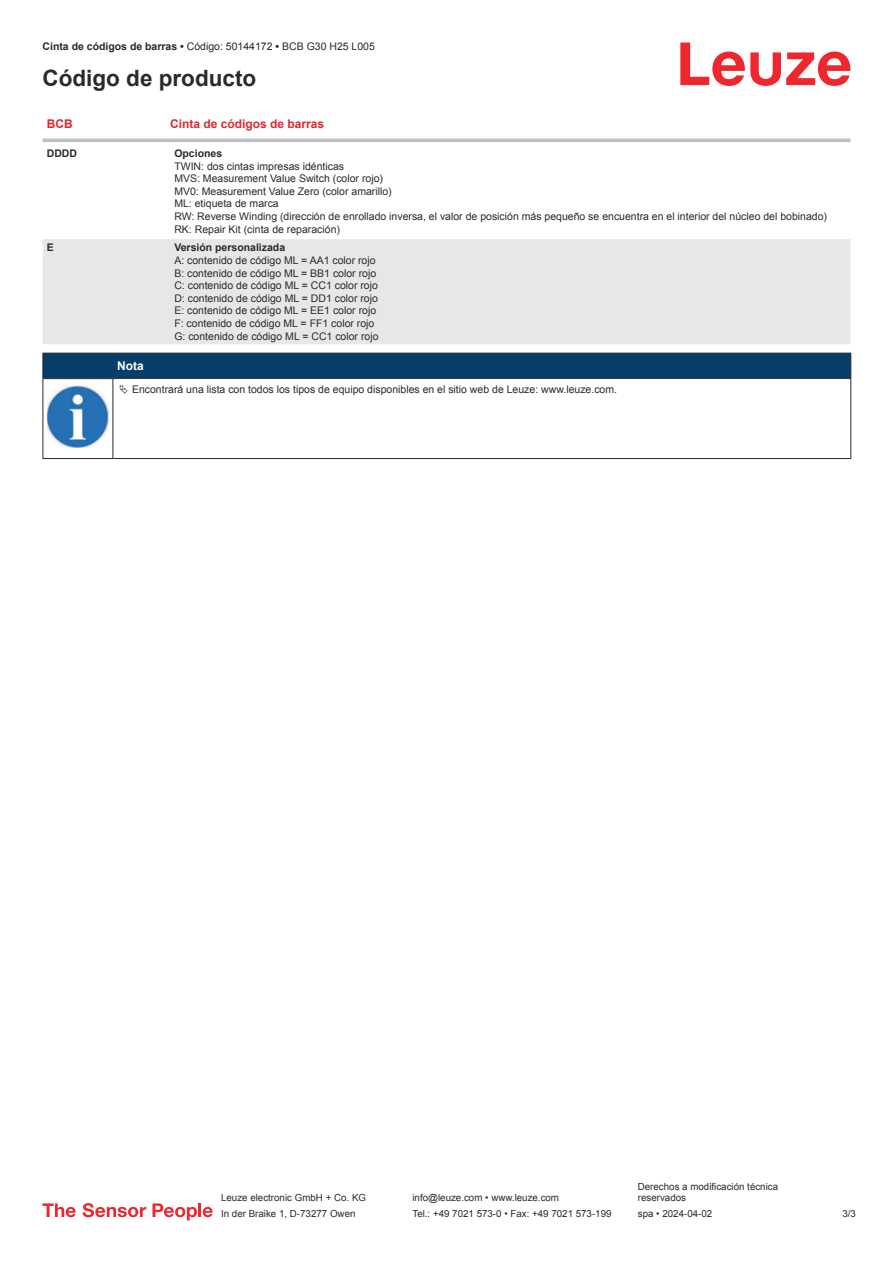
<style>
.page{position:relative;width:893px;height:1263px;background:#fff}
.page>*{position:absolute;margin:0;border:0;box-sizing:border-box;transform-origin:0 0}
.t1{font:700 22.5px "Arial";color:#2b292a}
.t2{font:700 12px "Arial";color:#db2a30}
.t3{font:700 12px "Arial";color:#fff}
.t4{font:10.5px/12.6px "Arial";color:#2b292a}
.t5{font:700 10.5px "Arial";color:#2b292a}
.t6{font:9.75px/11.7px "Arial";color:#2b292a}
.s1{font-weight:700}
</style>
<div class="page">
<svg style="left:680px;top:43px;width:170px;height:43px"></svg>
<svg style="left:43px;top:138px;width:807px;height:1px"></svg>
<div style="left:43px;top:239px;width:807px;height:105px;background:#e6e7e9"></div>
<hr style="left:43px;top:139px;width:127px;height:3px;background:#bdbfc1">
<hr style="left:170px;top:139px;width:680px;height:3px;background:#bdbfc1">
<svg style="left:43px;top:1203px;width:33px;height:14px"></svg>
<svg style="left:83px;top:1203px;width:63px;height:14px"></svg>
<svg style="left:153px;top:1203px;width:44px;height:17px"></svg>
<hr style="left:198px;top:1203px;width:3px;height:14px;background:#ed272d">
<svg style="left:203px;top:1207px;width:10px;height:10px"></svg>
<div style="left:43px;top:353px;width:808px;height:26px;background:#063d69"></div>
<hr style="left:113px;top:378px;width:738px;height:1px;background:#2b292a">
<hr style="left:43px;top:379px;width:1px;height:75px;background:#2b292a">
<hr style="left:113px;top:379px;width:1px;height:75px;background:#2b292a">
<hr style="left:850px;top:379px;width:1px;height:75px;background:#2b292a">
<hr style="left:43px;top:458px;width:70px;height:1px;background:#2b292a">
<hr style="left:113px;top:458px;width:738px;height:1px;background:#2b292a">
<img style="left:47px;top:385px;width:61px;height:63px">
<p class="t4" style="left:43px;top:41px;width:334px"><span class="s1">Cinta de códigos de barras •</span> Código: 50144172 <span class="s1">•</span> BCB G30 H25 L005</p>
<h1 class="t1" style="left:43px;top:70px;width:215px">Código de producto</h1>
<p class="t2" style="left:47px;top:119px;width:27px">BCB</p>
<p class="t2" style="left:170px;top:119px;width:156px">Cinta de códigos de barras</p>
<p class="t5" style="left:47px;top:149px;width:32px">DDDD</p>
<p class="t5" style="left:174px;top:149px;width:49px">Opciones</p>
<p class="t4" style="left:174px;top:161px;width:654px">TWIN: dos cintas impresas idénticas<br>MVS: Measurement Value Switch (color rojo)<br>MV0: Measurement Value Zero (color amarillo)<br>ML: etiqueta de marca<br>RW: Reverse Winding (dirección de enrollado inversa, el valor de posición más pequeño se encuentra en el interior del núcleo del bobinado)<br>RK: Repair Kit (cinta de reparación)</p>
<p class="t5" style="left:47px;top:244px;width:9px">E</p>
<p class="t5" style="left:174px;top:244px;width:112px">Versión personalizada</p>
<p class="t4" style="left:174px;top:255px;width:206px">A: contenido de código ML = AA1 color rojo B: contenido de código ML = BB1 color rojo C: contenido de código ML = CC1 color rojo D: contenido de código ML = DD1 color rojo E: contenido de código ML = EE1 color rojo F: contenido de código ML = FF1 color rojo G: contenido de código ML = CC1 color rojo</p>
<p class="t3" style="left:117px;top:361px;width:28px">Nota</p>
<p class="t4" style="left:132px;top:384px;width:487px">Encontrará una lista con todos los tipos de equipo disponibles en el sitio web de Leuze: www.leuze.com.</p>
<p class="t6" style="left:221px;top:1193px;width:146px">Leuze electronic GmbH + Co. KG</p>
<p class="t6" style="left:412px;top:1193px;width:148px">info@leuze.com • www.leuze.com</p>
<p class="t6" style="left:638px;top:1181px;width:142px">Derechos a modificación técnica reservados</p>
<p class="t6" style="left:221px;top:1209px;width:136px">In der Braike 1, D-73277 Owen</p>
<p class="t6" style="left:412px;top:1209px;width:201px">Tel.: +49 7021 573-0 • Fax: +49 7021 573-199</p>
<p class="t6" style="left:638px;top:1209px;width:76px">spa • 2024-04-02</p>
<p class="t6" style="left:842px;top:1209px;width:15px">3 /3</p>
</div>
